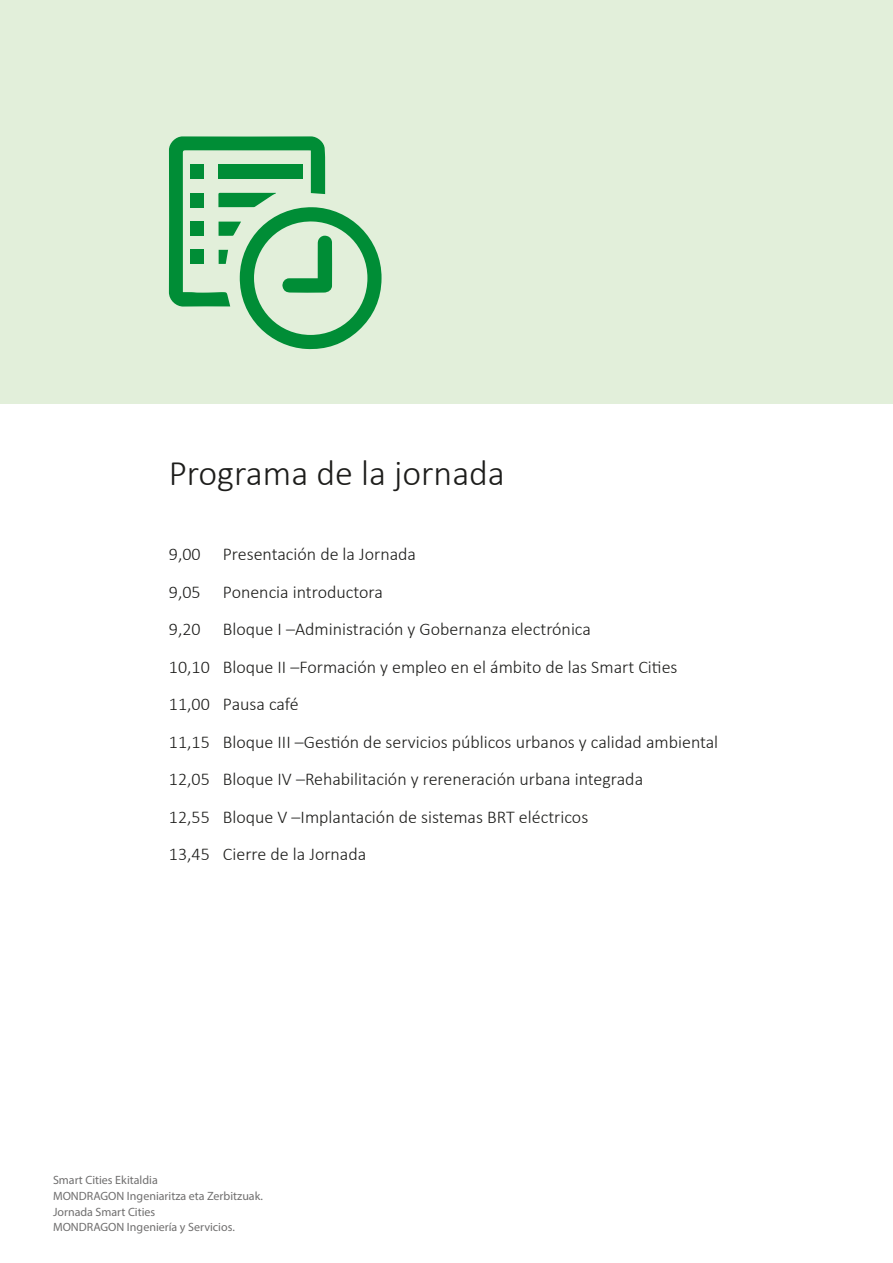
<style>
.page{position:relative;width:893px;height:1263px;background:#fff}
.page>*{position:absolute;margin:0;border:0;box-sizing:border-box;transform-origin:0 0}
.t1{font:300 36px "Calibri";color:#1d1d1b}
.t2{font:300 18px/37.5px "Calibri";color:#1d1d1b}
.t3{font:12px/15.8px "Myriad Pro";color:#706f6f}
</style>
<div class="page">
<div style="left:0;top:0;width:893px;height:404px;background:#e2efda"></div>
<svg style="left:169px;top:136px;width:213px;height:214px"></svg>
<h1 class="t1" style="left:169px;top:451px;width:337px">Programa de la jornada</h1>
<p class="t2" style="left:169px;top:535px;width:551px">9,00 Presentación de la Jornada<br>9,05 Ponencia introductora<br>9,20 Bloque I –Administración y Gobernanza electrónica<br>10,10 Bloque II –Formación y empleo en el ámbito de las Smart Cities 11,00 Pausa café<br>11,15 Bloque III –Gestión de servicios públicos urbanos y calidad ambiental 12,05 Bloque IV –Rehabilitación y rereneración urbana integrada<br>12,55 Bloque V –Implantación de sistemas BRT eléctricos<br>13,45 Cierre de la Jornada</p>
<p class="t3" style="left:53px;top:1172px;width:211px">Smart Cities Ekitaldia<br>MONDRAGON Ingeniaritza eta Zerbitzuak.<br>Jornada Smart Cities<br>MONDRAGON Ingeniería y Servicios.</p>
</div>
